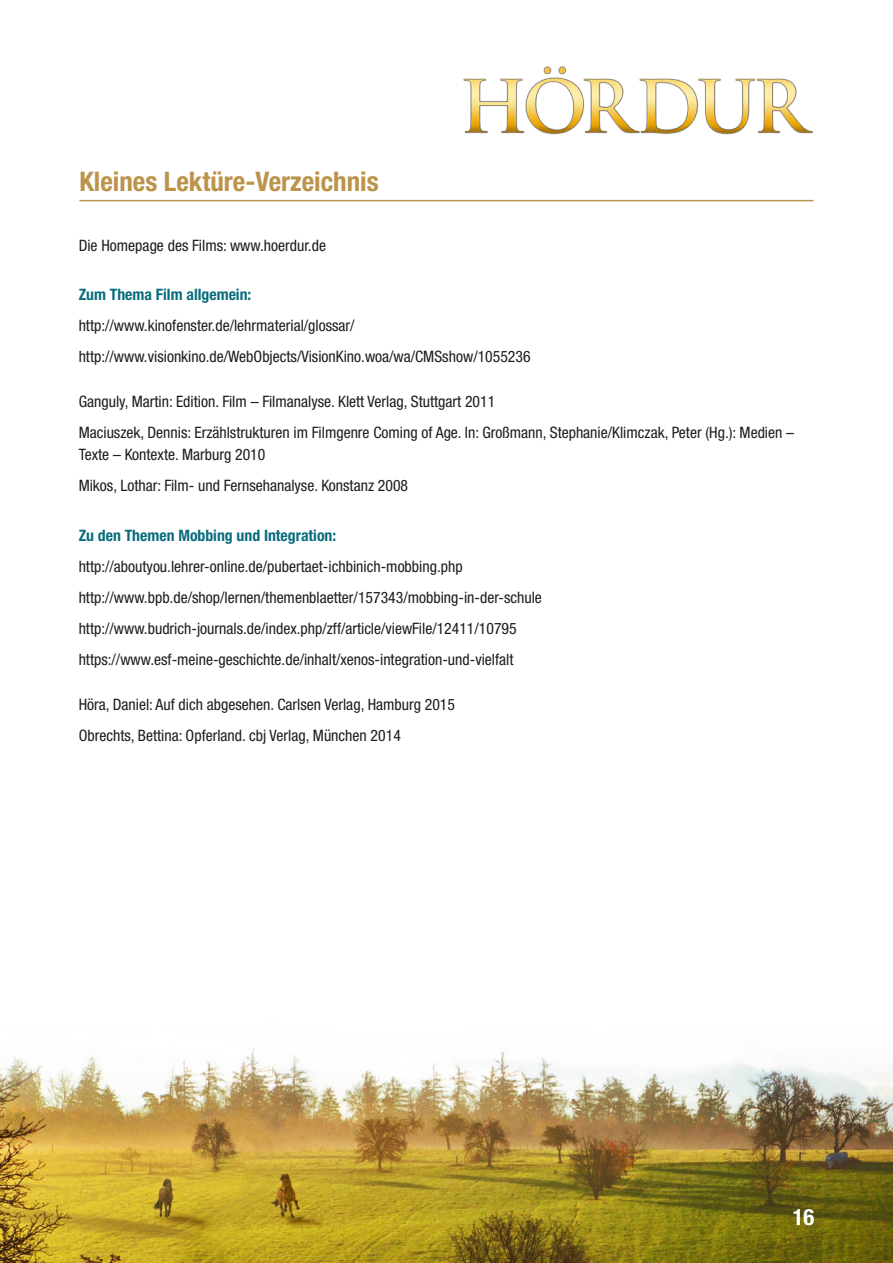
<style>
.page{position:relative;width:893px;height:1263px;background:#fff}
.page>*{position:absolute;margin:0;border:0;box-sizing:border-box;transform-origin:0 0}
.t1{font:700 condensed 27px "Helvetica Neue";color:#bc934b}
.t2{font:700 condensed 22.5px "Helvetica Neue";color:#fff}
.t3{font:condensed 15.75px/31px "Helvetica Neue";color:#1d1d1b}
.t4{font:700 condensed 15.75px "Helvetica Neue";color:#096c7d}
</style>
<div class="page">
<img style="left:0;top:66px;width:893px;height:1197px">
<hr style="left:79px;top:200px;width:735px;height:1px;background:#bc934b">
<h1 class="t1" style="left:79px;top:165px;width:301px">Kleines Lektüre-Verzeichnis</h1>
<p class="t3" style="left:79px;top:229px;width:249px">Die Homepage des Films: www.hoerdur.de</p>
<p class="t4" style="left:79px;top:285px;width:174px">Zum Thema Film allgemein:</p>
<p class="t3" style="left:79px;top:310px;width:453px">http://www.kinofenster.de/lehrmaterial/glossar/ http://www.visionkino.de/WebObjects/VisionKino.woa/wa/CMSshow/1055236</p>
<p class="t3" style="left:79px;top:386px;width:717px">Ganguly, Martin: Edition. Film – Filmanalyse. Klett Verlag, Stuttgart 2011<br>Maciuszek, Dennis: Erzählstrukturen im Filmgenre Coming of Age. In: Großmann, Stephanie/Klimczak, Peter (Hg.): Medien –</p>
<p class="t3" style="left:79px;top:439px;width:331px">Texte – Kontexte. Marburg 2010<br>Mikos, Lothar: Film- und Fernsehanalyse. Konstanz 2008</p>
<p class="t4" style="left:79px;top:525px;width:259px">Zu den Themen Mobbing und Integration:</p>
<p class="t3" style="left:79px;top:550px;width:465px">http://aboutyou.lehrer-online.de/pubertaet-ichbinich-mobbing.php http://www.bpb.de/shop/lernen/themenblaetter/157343/mobbing-in-der-schule http://www.budrich-journals.de/index.php/zff/article/viewFile/12411/10795 https://www.esf-meine-geschichte.de/inhalt/xenos-integration-und-vielfalt</p>
<p class="t3" style="left:79px;top:688px;width:378px">Höra, Daniel: Auf dich abgesehen. Carlsen Verlag, Hamburg 2015<br>Obrechts, Bettina: Opferland. cbj Verlag, München 2014</p>
<h2 class="t2" style="left:793px;top:1203px;width:23px">16</h2>
</div>
